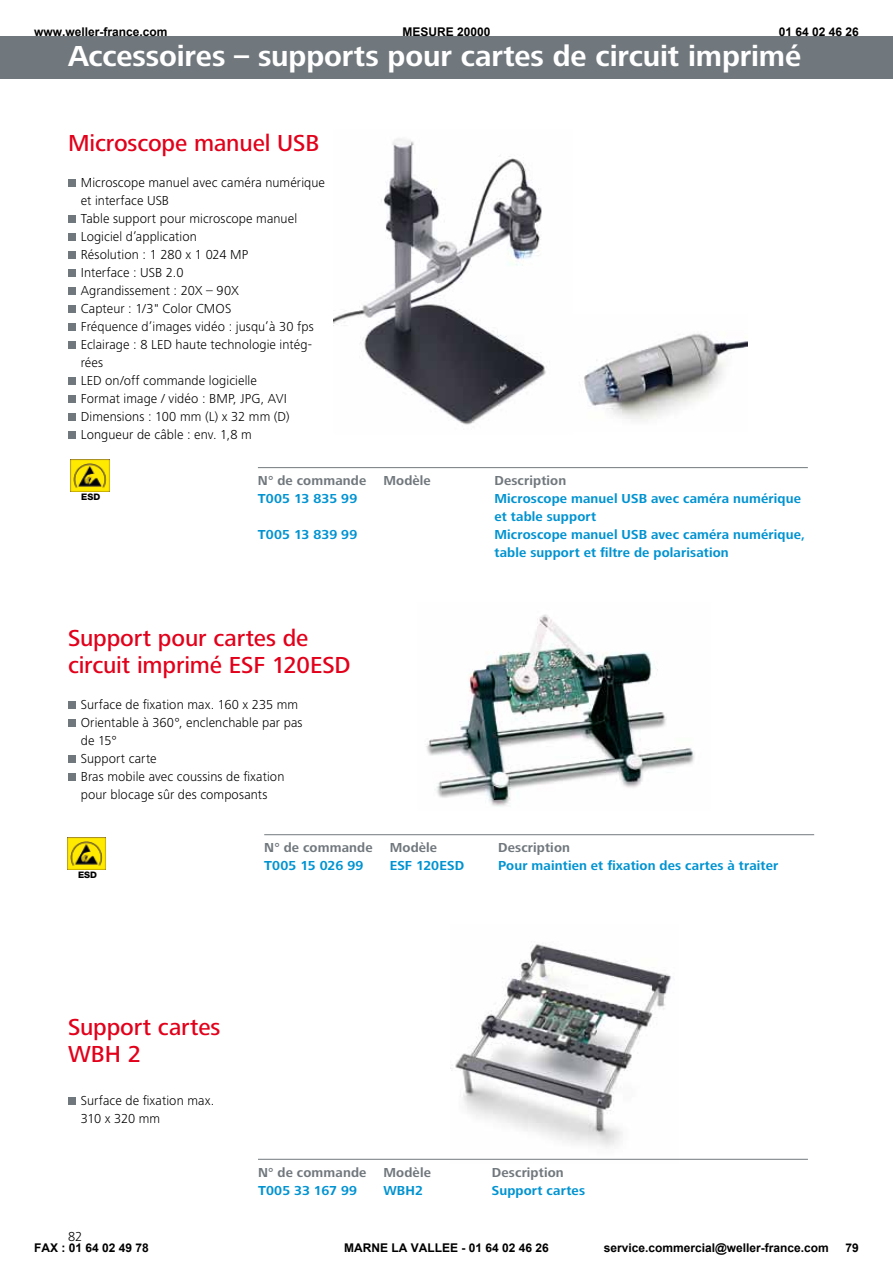
<style>
.page{position:relative;width:893px;height:1263px;background:#fff}
.page>*{position:absolute;margin:0;border:0;box-sizing:border-box;transform-origin:0 0}
.t1{font:700 30px "Frutiger Next LT";letter-spacing:-.005em;color:#fff}
.t2{font:500 24px/27px "Frutiger Next LT";letter-spacing:-.005em;color:#e2001a}
.t3{font:300 13.5px/18px "Frutiger Next LT";letter-spacing:.005em;color:#000}
.t4{font:700 13.5px/18px "Frutiger Next LT";letter-spacing:.01em;color:#0093d1}
.t5{font:700 13.5px "Frutiger Next LT";letter-spacing:.01em;color:#71787d}
.t6{font:700 12px "Arial";color:#000}
.t7{font:800 9px "Helvetica Neue LT";color:#000}
</style>
<div class="page">
<img style="left:426px;top:614px;width:269px;height:193px">
<img style="left:450px;top:944px;width:228px;height:215px">
<img style="left:334px;top:138px;width:213px;height:287px">
<img style="left:584px;top:333px;width:163px;height:88px">
<div style="left:0;top:36px;width:893px;height:43px;background:#71787d"></div>
<div style="left:68px;top:180px;width:7px;height:7px;background:#71787d"></div>
<div style="left:68px;top:216px;width:7px;height:7px;background:#71787d"></div>
<div style="left:68px;top:234px;width:7px;height:7px;background:#71787d"></div>
<div style="left:68px;top:252px;width:7px;height:7px;background:#71787d"></div>
<div style="left:68px;top:270px;width:7px;height:7px;background:#71787d"></div>
<div style="left:68px;top:288px;width:7px;height:7px;background:#71787d"></div>
<div style="left:68px;top:306px;width:7px;height:7px;background:#71787d"></div>
<div style="left:68px;top:324px;width:7px;height:7px;background:#71787d"></div>
<div style="left:68px;top:342px;width:7px;height:7px;background:#71787d"></div>
<div style="left:68px;top:378px;width:7px;height:7px;background:#71787d"></div>
<div style="left:68px;top:396px;width:7px;height:7px;background:#71787d"></div>
<div style="left:68px;top:414px;width:7px;height:7px;background:#71787d"></div>
<div style="left:68px;top:432px;width:7px;height:7px;background:#71787d"></div>
<hr style="left:258px;top:467px;width:550px;height:1px;background:#71787d">
<img style="left:70px;top:459px;width:39px;height:33px">
<div style="left:68px;top:702px;width:7px;height:7px;background:#71787d"></div>
<div style="left:68px;top:720px;width:7px;height:7px;background:#71787d"></div>
<div style="left:68px;top:756px;width:7px;height:7px;background:#71787d"></div>
<div style="left:68px;top:774px;width:7px;height:7px;background:#71787d"></div>
<hr style="left:264px;top:834px;width:550px;height:1px;background:#71787d">
<img style="left:67px;top:837px;width:39px;height:33px">
<div style="left:68px;top:1098px;width:7px;height:7px;background:#71787d"></div>
<hr style="left:258px;top:1159px;width:550px;height:1px;background:#71787d">
<p class="t6" style="left:34px;top:24px;width:135px">www.weller-france.com</p>
<p class="t6" style="left:402px;top:24px;width:90px">MESURE 20000</p>
<p class="t6" style="left:779px;top:24px;width:82px">01 64 02 46 26</p>
<p class="t1" style="left:68px;top:39px;width:734px">Accessoires – supports pour cartes de circuit imprimé</p>
<p class="t2" style="left:68px;top:129px;width:253px">Microscope manuel USB</p>
<p class="t3" style="left:81px;top:173px;width:246px">Microscope manuel avec caméra numérique et interface USB<br>Table support pour microscope manuel<br>Logiciel d’application<br>Résolution : 1 280 x 1 024 MP<br>Interface : USB 2.0<br>Agrandissement : 20X – 90X<br>Capteur : 1/3" Color CMOS<br>Fréquence d’images vidéo : jusqu’à 30 fps<br>Eclairage : 8 LED haute technologie intég&shy;rées<br>LED on/off commande logicielle<br>Format image / vidéo : BMP, JPG, AVI<br>Dimensions : 100 mm (L) x 32 mm (D)<br>Longueur de câble : env. 1,8 m</p>
<p class="t5" style="left:258px;top:473px;width:110px">N° de commande</p>
<p class="t5" style="left:383px;top:473px;width:49px">Modèle</p>
<p class="t5" style="left:494px;top:473px;width:73px">Description</p>
<p class="t4" style="left:258px;top:489px;width:101px">T005 13 835 99</p>
<p class="t4" style="left:494px;top:489px;width:308px">Microscope manuel USB avec caméra numérique et table support</p>
<p class="t4" style="left:258px;top:525px;width:101px">T005 13 839 99</p>
<p class="t4" style="left:494px;top:525px;width:312px">Microscope manuel USB avec caméra numérique, table support et filtre de polarisation</p>
<p class="t7" style="left:81px;top:491px;width:20px">ESD</p>
<p class="t2" style="left:68px;top:625px;width:284px">Support pour cartes de circuit imprimé ESF 120ESD</p>
<p class="t3" style="left:81px;top:695px;width:223px">Surface de fixation max. 160 x 235 mm<br>Orientable à 360°, enclenchable par pas de 15°<br>Support carte<br>Bras mobile avec coussins de fixation pour blocage sûr des composants</p>
<p class="t7" style="left:78px;top:869px;width:20px">ESD</p>
<p class="t5" style="left:264px;top:840px;width:110px">N° de commande</p>
<p class="t5" style="left:390px;top:840px;width:49px">Modèle</p>
<p class="t5" style="left:498px;top:840px;width:73px">Description</p>
<p class="t4" style="left:264px;top:856px;width:101px">T005 15 026 99</p>
<p class="t4" style="left:390px;top:856px;width:76px">ESF 120ESD</p>
<p class="t4" style="left:498px;top:856px;width:282px">Pour maintien et fixation des cartes à traiter</p>
<p class="t2" style="left:68px;top:1014px;width:154px">Support cartes<br>WBH 2</p>
<p class="t3" style="left:81px;top:1091px;width:135px">Surface de fixation max.<br>310 x 320 mm</p>
<p class="t3" style="left:68px;top:1228px;width:16px">82</p>
<p class="t5" style="left:258px;top:1164px;width:110px">N° de commande</p>
<p class="t5" style="left:383px;top:1164px;width:49px">Modèle</p>
<p class="t5" style="left:492px;top:1164px;width:73px">Description</p>
<p class="t4" style="left:258px;top:1181px;width:101px">T005 33 167 99</p>
<p class="t4" style="left:383px;top:1181px;width:41px">WBH2</p>
<p class="t4" style="left:492px;top:1181px;width:95px">Support cartes</p>
<p class="t6" style="left:34px;top:1240px;width:116px">FAX : 01 64 02 49 78</p>
<p class="t6" style="left:344px;top:1240px;width:206px">MARNE LA VALLEE - 01 64 02 46 26</p>
<p class="t6" style="left:604px;top:1240px;width:227px">service.commercial@weller-france.com</p>
<p class="t6" style="left:846px;top:1240px;width:15px">79</p>
</div>
